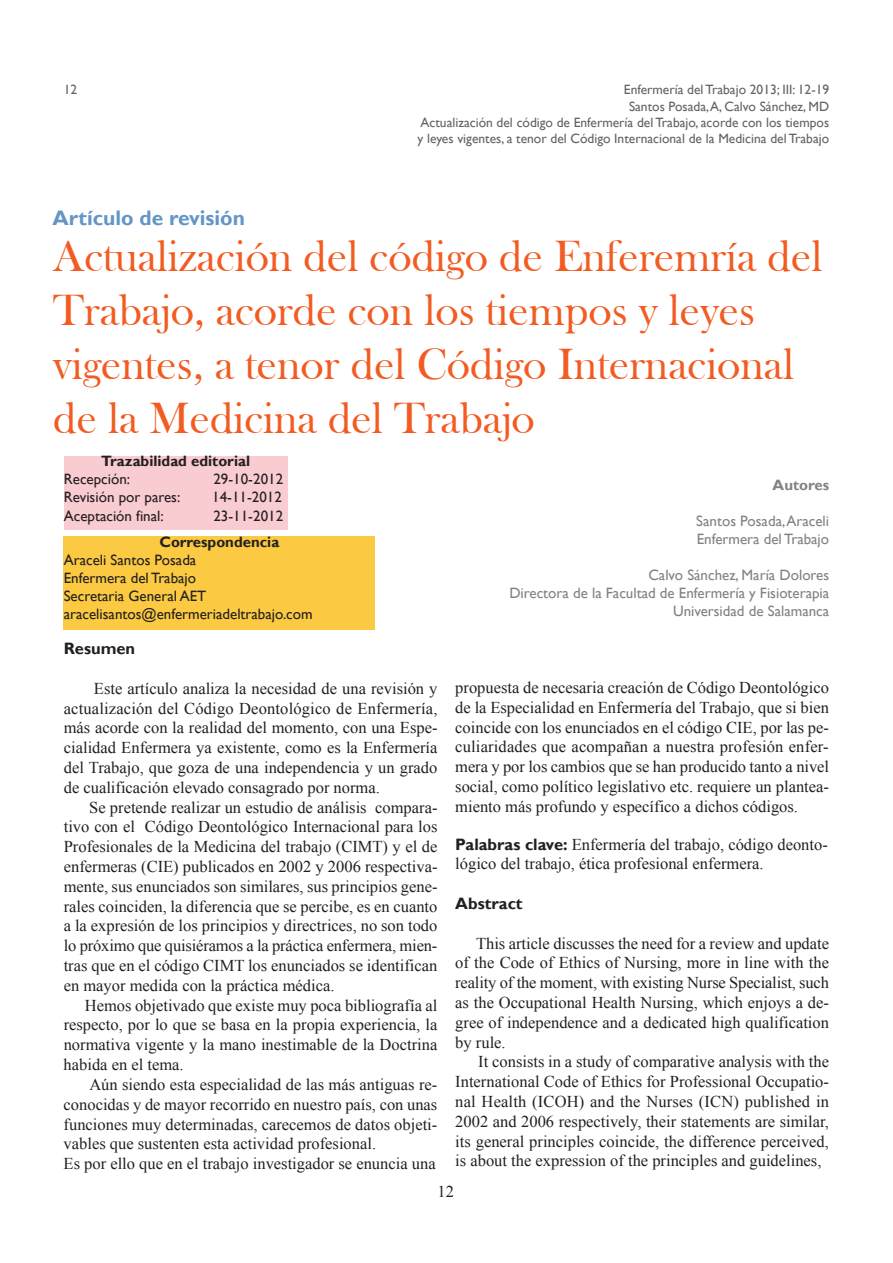
<style>
.page{position:relative;width:893px;height:1263px;background:#fff}
.page>*{position:absolute;margin:0;border:0;box-sizing:border-box;transform-origin:0 0}
.t1{font:45px/54px "Bask Old Face";color:#f25b21}
.t2{font:700 21px "Gill Sans";color:#6495c6}
.t3{font:16.5px/19.8px "Times New Roman";color:#231f20;text-align:justify}
.t4{font:700 16.5px "Gill Sans";color:#231f20}
.t5{font:15px/18px "Gill Sans";color:#231f20}
.t6{font:15px/18px "Gill Sans";color:#808285}
.t7{font:700 15px "Gill Sans";color:#231f20}
.t8{font:700 15px "Gill Sans";color:#808285}
.t9{font:13.5px/16.2px "Gill Sans";color:#636366;text-align:right}
.s1{font-family:"Gill Sans";font-weight:700}
</style>
<div class="page">
<div style="left:64px;top:456px;width:224px;height:74px;background:#f9ccd1"></div>
<div style="left:64px;top:537px;width:311px;height:93px;background:#fbca42"></div>
<p class="t9" style="left:64px;top:82px;width:15px">12</p>
<p class="t2" style="left:52px;top:205px;width:194px">Artículo de revisión</p>
<p class="t9" style="left:417px;top:82px;width:413px">Enfermería del Trabajo 2013; III: 12-19<br>Santos Posada,A, Calvo Sánchez, MD<br>Actualización del código de Enfermería del Trabajo, acorde con los tiempos y leyes vigentes, a tenor del Código Internacional de la Medicina del Trabajo</p>
<h1 class="t1" style="left:53px;top:233px;width:771px">Actualización del código de Enferemría del Trabajo, acorde con los tiempos y leyes vigentes, a tenor del Código Internacional de la Medicina del Trabajo</h1>
<p class="t7" style="left:101px;top:452px;width:150px">Trazabilidad editorial</p>
<p class="t5" style="left:64px;top:470px;width:68px">Recepción:</p>
<p class="t5" style="left:213px;top:470px;width:71px">29-10-2012</p>
<p class="t5" style="left:64px;top:488px;width:118px">Revisión por pares:</p>
<p class="t5" style="left:212px;top:488px;width:71px">14-11-2012</p>
<p class="t5" style="left:64px;top:506px;width:101px">Aceptación final:</p>
<p class="t5" style="left:213px;top:506px;width:71px">23-11-2012</p>
<p class="t7" style="left:159px;top:533px;width:121px">Correspondencia</p>
<p class="t5" style="left:64px;top:551px;width:250px">Araceli Santos Posada<br>Enfermera del Trabajo<br>Secretaria General AET aracelisantos@enfermeriadeltrabajo.com</p>
<p class="t4" style="left:64px;top:639px;width:73px">Resumen</p>
<p class="t3" style="left:64px;top:678px;width:375px;text-indent:30px">Este artículo analiza la necesidad de una revisión y actualización del Código Deontológico de Enfermería, más acorde con la realidad del momento, con una Espe&shy;cialidad Enfermera ya existente, como es la Enfermería del Trabajo, que goza de una independencia y un grado de cualificación elevado consagrado por norma.</p>
<p class="t3" style="left:64px;top:797px;width:375px;text-indent:26px">Se pretende realizar un estudio de análisis compara&shy;tivo con el Código Deontológico Internacional para los Profesionales de la Medicina del trabajo (CIMT) y el de enfermeras (CIE) publicados en 2002 y 2006 respectiva&shy;mente, sus enunciados son similares, sus principios gene&shy;rales coinciden, la diferencia que se percibe, es en cuanto a la expresión de los principios y directrices, no son todo lo próximo que quisiéramos a la práctica enfermera, mien&shy;tras que en el código CIMT los enunciados se identifican en mayor medida con la práctica médica.</p>
<p class="t3" style="left:64px;top:995px;width:375px;text-indent:21px">Hemos objetivado que existe muy poca bibliografía al respecto, por lo que se basa en la propia experiencia, la normativa vigente y la mano inestimable de la Doctrina habida en el tema.</p>
<p class="t3" style="left:64px;top:1074px;width:375px;text-align:left;text-indent:26px">Aún siendo esta especialidad de las más antiguas re&shy;conocidas y de mayor recorrido en nuestro país, con unas funciones muy determinadas, carecemos de datos objeti&shy;vables que sustenten esta actividad profesional.<br>Es por ello que en el trabajo investigador se enuncia una</p>
<p class="t8" style="left:773px;top:476px;width:58px">Autores</p>
<p class="t6" style="left:696px;top:512px;width:134px">Santos Posada,Araceli<br>Enfermera del Trabajo</p>
<p class="t6" style="left:509px;top:566px;width:321px;text-align:right">Calvo Sánchez, María Dolores<br>Directora de la Facultad de Enfermería y Fisioterapia<br>Universidad de Salamanca</p>
<p class="t3" style="left:455px;top:677px;width:375px">propuesta de necesaria creación de Código Deontológico de la Especialidad en Enfermería del Trabajo, que si bien coincide con los enunciados en el código CIE, por las pe&shy;culiaridades que acompañan a nuestra profesión enfer&shy;mera y por los cambios que se han producido tanto a nivel social, como político legislativo etc. requiere un plantea&shy;miento más profundo y específico a dichos códigos.</p>
<p class="t3" style="left:455px;top:834px;width:374px"><span class="s1">Palabras clave:</span> Enfermería del trabajo, código deonto&shy;lógico del trabajo, ética profesional enfermera.</p>
<p class="t4" style="left:455px;top:894px;width:69px">Abstract</p>
<p class="t3" style="left:455px;top:933px;width:375px;text-indent:21px">This article discusses the need for a review and update of the Code of Ethics of Nursing, more in line with the reality of the moment, with existing Nurse Specialist, such as the Occupational Health Nursing, which enjoys a de&shy;gree of independence and a dedicated high qualification by rule.</p>
<p class="t3" style="left:455px;top:1052px;width:375px;text-indent:23px">It consists in a study of comparative analysis with the International Code of Ethics for Professional Occupatio&shy;nal Health (ICOH) and the Nurses (ICN) published in 2002 and 2006 respectively, their statements are similar, its general principles coincide, the difference perceived, is about the expression of the principles and guidelines,</p>
<p class="t3" style="left:437px;top:1181px;width:18px">12</p>
</div>
